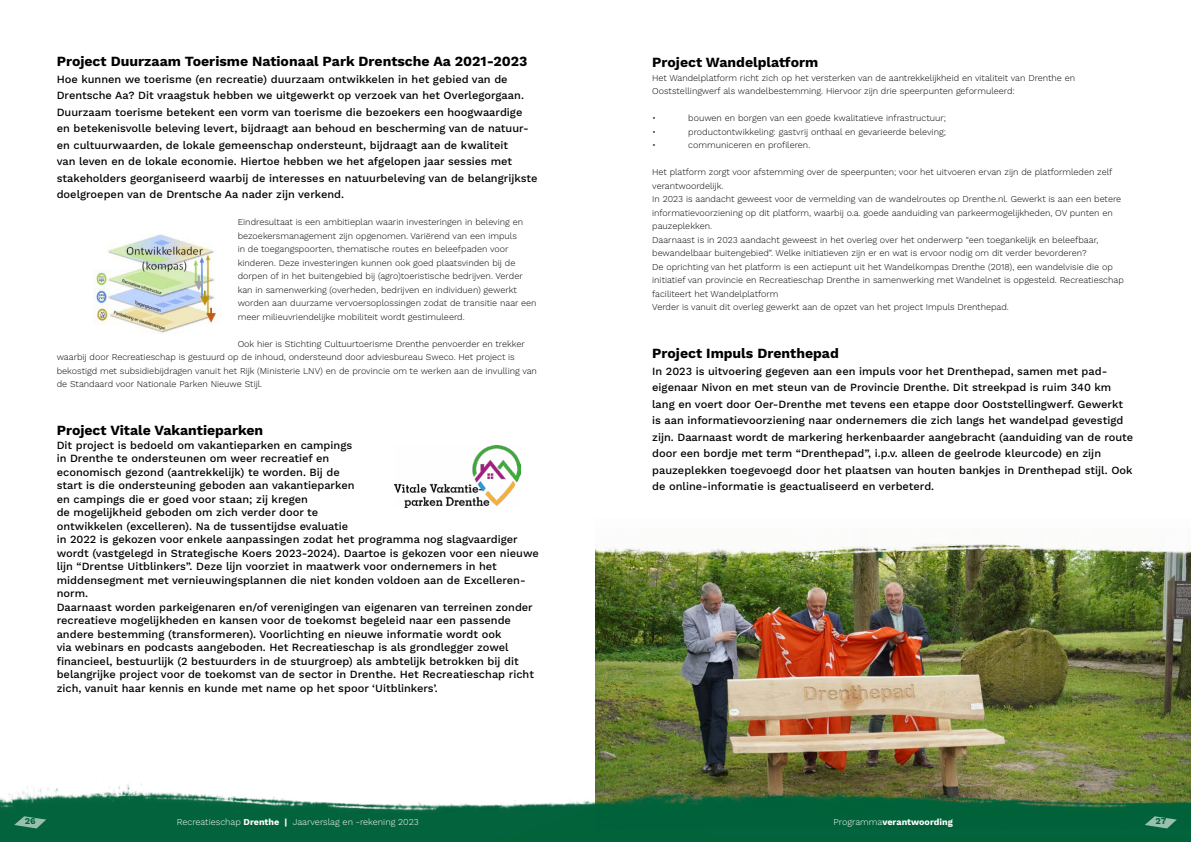
<style>
.page{position:relative;width:1191px;height:842px;background:#fff}
.page>*{position:absolute;margin:0;border:0;box-sizing:border-box;transform-origin:0 0}
.t1{font:700 14px "Work Sans";color:#000}
.t2{font:500 11px/13.5px "Work Sans";color:#000}
.t3{font:300 9px/13.5px "Work Sans";color:#000}
.t4{font:300 9px "Work Sans";color:#fff}
.t5{font:700 9px "Work Sans";color:#fff}
.t6{font:700 9px "Work Sans";color:#00643c}
.s1{font-weight:700}
.s2{font-weight:300}
</style>
<div class="page">
<img style="left:595px;top:584px;width:596px;height:193px">
<img style="left:595px;top:544px;width:596px;height:40px">
<img style="left:394px;top:446px;width:126px;height:61px">
<img style="left:93px;top:234px;width:126px;height:99px">
<img style="left:0;top:777px;width:1191px;height:65px">
<svg style="left:1144px;top:816px;width:32px;height:12px"></svg>
<svg style="left:14px;top:816px;width:32px;height:12px"></svg>
<p class="t1" style="left:57px;top:53px;width:472px">Project Duurzaam Toerisme Nationaal Park Drentsche Aa 2021-2023</p>
<p class="t2" style="left:57px;top:71px;width:482px;line-height:16.5px">Hoe kunnen we toerisme (en recreatie) duurzaam ontwikkelen in het gebied van de Drentsche Aa? Dit vraagstuk hebben we uitgewerkt op verzoek van het Overlegorgaan.<br>Duurzaam toerisme betekent een vorm van toerisme die bezoekers een hoogwaardige en betekenisvolle beleving levert, bijdraagt aan behoud en bescherming van de natuur&shy;en cultuurwaarden, de lokale gemeenschap ondersteunt, bijdraagt aan de kwaliteit<br>van leven en de lokale economie. Hiertoe hebben we het afgelopen jaar sessies met stakeholders georganiseerd waarbij de interesses en natuurbeleving van de belangrijkste doelgroepen van de Drentsche Aa nader zijn verkend.</p>
<p class="t3" style="left:238px;top:216px;width:300px">Eindresultaat is een ambitieplan waarin investeringen in beleving en bezoekersmanagement zijn opgenomen. Variërend van een impuls<br>in de toegangspoorten, thematische routes en beleefpaden voor kinderen. Deze investeringen kunnen ook goed plaatsvinden bij de dorpen of in het buitengebied bij (agro)toeristische bedrijven. Verder kan in samenwerking (overheden, bedrijven en individuen) gewerkt worden aan duurzame vervoersoplossingen zodat de transitie naar een meer milieuvriendelijke mobiliteit wordt gestimuleerd.</p>
<p class="t3" style="left:57px;top:337px;width:482px;text-indent:181px">Ook hier is Stichting Cultuurtoerisme Drenthe penvoerder en trekker waarbij door Recreatieschap is gestuurd op de inhoud, ondersteund door adviesbureau Sweco. Het project is bekostigd met subsidiebijdragen vanuit het Rijk (Ministerie LNV) en de provincie om te werken aan de invulling van de Standaard voor Nationale Parken Nieuwe Stijl.</p>
<p class="t1" style="left:57px;top:422px;width:208px">Project Vitale Vakantieparken</p>
<p class="t2" style="left:57px;top:439px;width:483px">Dit project is bedoeld om vakantieparken en campings<br>in Drenthe te ondersteunen om weer recreatief en<br>economisch gezond (aantrekkelijk) te worden. Bij de<br>start is die ondersteuning geboden aan vakantieparken<br>en campings die er goed voor staan; zij kregen<br>de mogelijkheid geboden om zich verder door te<br>ontwikkelen (excelleren). Na de tussentijdse evaluatie<br>in 2022 is gekozen voor enkele aanpassingen zodat het programma nog slagvaardiger wordt (vastgelegd in Strategische Koers 2023-2024). Daartoe is gekozen voor een nieuwe lijn “Drentse Uitblinkers”. Deze lijn voorziet in maatwerk voor ondernemers in het middensegment met vernieuwingsplannen die niet konden voldoen aan de Excelleren&shy;norm.<br>Daarnaast worden parkeigenaren en/of verenigingen van eigenaren van terreinen zonder recreatieve mogelijkheden en kansen voor de toekomst begeleid naar een passende andere bestemming (transformeren). Voorlichting en nieuwe informatie wordt ook<br>via webinars en podcasts aangeboden. Het Recreatieschap is als grondlegger zowel financieel, bestuurlijk (2 bestuurders in de stuurgroep) als ambtelijk betrokken bij dit belangrijke project voor de toekomst van de sector in Drenthe. Het Recreatieschap richt zich, vanuit haar kennis en kunde met name op het spoor ‘Uitblinkers’.</p>
<p class="t1" style="left:652px;top:54px;width:168px">Project Wandelplatform</p>
<p class="t3" style="left:652px;top:71px;width:424px">Het Wandelplatform richt zich op het versterken van de aantrekkelijkheid en vitaliteit van Drenthe en<br>Ooststellingwerf als wandelbestemming. Hiervoor zijn drie speerpunten geformuleerd:</p>
<p class="t3" style="left:652px;top:112px;width:5px">•</p>
<p class="t3" style="left:688px;top:112px;width:259px">bouwen en borgen van een goede kwalitatieve infrastructuur;</p>
<p class="t3" style="left:652px;top:125px;width:5px">•</p>
<p class="t3" style="left:688px;top:125px;width:259px">productontwikkeling: gastvrij onthaal en gevarieerde beleving;</p>
<p class="t3" style="left:652px;top:139px;width:5px">•</p>
<p class="t3" style="left:688px;top:139px;width:124px">communiceren en profileren.</p>
<p class="t3" style="left:652px;top:166px;width:473px">Het platform zorgt voor afstemming over de speerpunten; voor het uitvoeren ervan zijn de platformleden zelf verantwoordelijk.<br>In 2023 is aandacht geweest voor de vermelding van de wandelroutes op Drenthe.nl. Gewerkt is aan een betere informatievoorziening op dit platform, waarbij o.a. goede aanduiding van parkeermogelijkheden, OV punten en pauzeplekken.<br>Daarnaast is in 2023 aandacht geweest in het overleg over het onderwerp “een toegankelijk en beleefbaar, bewandelbaar buitengebied”. Welke initiatieven zijn er en wat is ervoor nodig om dit verder bevorderen?<br>De oprichting van het platform is een actiepunt uit het Wandelkompas Drenthe (2018), een wandelvisie die op initiatief van provincie en Recreatieschap Drenthe in samenwerking met Wandelnet is opgesteld. Recreatieschap faciliteert het Wandelplatform<br>Verder is vanuit dit overleg gewerkt aan de opzet van het project Impuls Drenthepad.</p>
<p class="t1" style="left:652px;top:345px;width:188px">Project Impuls Drenthepad</p>
<p class="t2" style="left:652px;top:363px;width:482px;line-height:16.5px">In 2023 is uitvoering gegeven aan een impuls voor het Drenthepad, samen met pad&shy;eigenaar Nivon en met steun van de Provincie Drenthe. Dit streekpad is ruim 340 km lang en voert door Oer-Drenthe met tevens een etappe door Ooststellingwerf. Gewerkt is aan informatievoorziening naar ondernemers die zich langs het wandelpad gevestigd zijn. Daarnaast wordt de markering herkenbaarder aangebracht (aanduiding van de route door een bordje met term “Drenthepad”, i.p.v. alleen de geelrode kleurcode) en zijn pauzeplekken toegevoegd door het plaatsen van houten bankjes in Drenthepad stijl. Ook de online-informatie is geactualiseerd en verbeterd.</p>
<p class="t6" style="left:25px;top:816px;width:12px">26</p>
<p class="t4" style="left:177px;top:817px;width:243px">Recreatieschap <span class="s1">Drenthe |</span> Jaarverslag en -rekening 2023</p>
<p class="t5" style="left:833px;top:817px;width:121px"><span class="s2">Programma</span>verantwoording</p>
<p class="t6" style="left:1155px;top:816px;width:12px">27</p>
</div>
